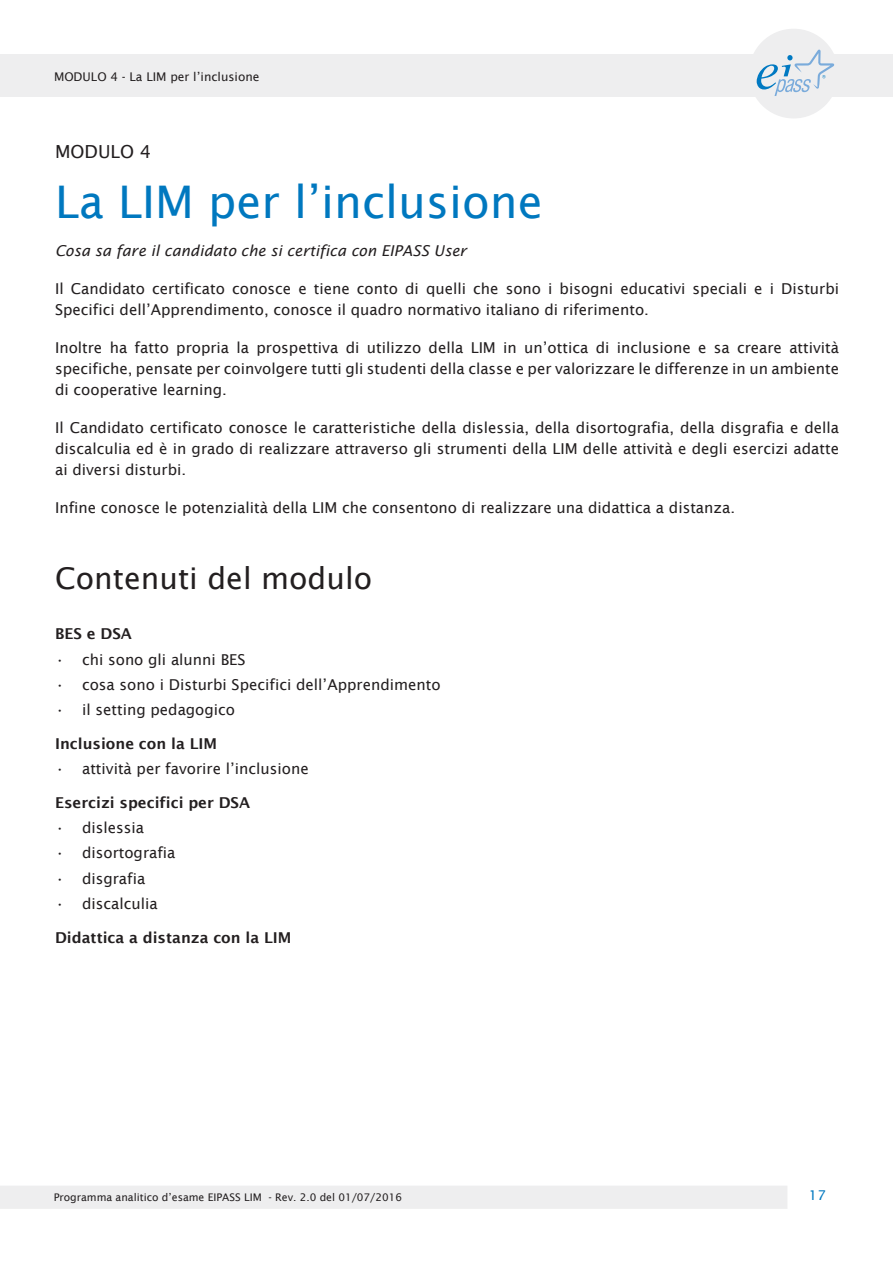
<style>
.page{position:relative;width:893px;height:1263px;background:#fff}
.page>*{position:absolute;margin:0;border:0;box-sizing:border-box;transform-origin:0 0}
.t1{font:45px "Lucida Sans";color:#0078bf}
.Sub-title{font:30px "Lucida Sans";color:#231f20}
.Top-title{font:18px "Lucida Sans";color:#231f20}
.t2{font:15px/21px "Lucida Sans";color:#231f20;text-align:justify}
.t3{font:600 15px "Lucida Sans";color:#231f20}
.t4{font:italic 15px "Lucida Sans";color:#231f20}
.t5{font:13.5px "Lucida Sans";color:#0078c0}
.t6{font:12px "Lucida Sans";color:#231f20}
.t7{font:10.5px "Lucida Sans";color:#231f20}
</style>
<div class="page">
<div style="left:0;top:54px;width:893px;height:43px;background:#eeeeef"></div>
<div style="left:0;top:1185px;width:787px;height:24px;background:#eeeeef"></div>
<div style="left:749px;top:29px;width:89px;height:89px;background:#eeeeef;border-radius:50%"></div>
<svg style="left:757px;top:49px;width:77px;height:47px"></svg>
<p class="t6" style="left:54px;top:70px;width:207px">MODULO 4 - La LIM per l’inclusione</p>
<p class="Top-title" style="left:55px;top:142px;width:98px">MODULO 4</p>
<p class="t1" style="left:55px;top:176px;width:489px">La LIM per l’inclusione</p>
<p class="t4" style="left:55px;top:242px;width:413px">Cosa sa fare il candidato che si certifica con EIPASS User</p>
<p class="t2" style="left:55px;top:278px;width:786px">Il Candidato certificato conosce e tiene conto di quelli che sono i bisogni educativi speciali e i Disturbi<br>Specifici dell’Apprendimento, conosce il quadro normativo italiano di riferimento.</p>
<p class="t2" style="left:55px;top:337px;width:786px">Inoltre ha fatto propria la prospettiva di utilizzo della LIM in un’ottica di inclusione e sa creare attività specifiche, pensate per coinvolgere tutti gli studenti della classe e per valorizzare le differenze in un ambiente di cooperative learning.</p>
<p class="t2" style="left:55px;top:417px;width:786px">Il Candidato certificato conosce le caratteristiche della dislessia, della disortografia, della disgrafia e della discalculia ed è in grado di realizzare attraverso gli strumenti della LIM delle attività e degli esercizi adatte ai diversi disturbi.</p>
<p class="t2" style="left:55px;top:497px;width:682px">Infine conosce le potenzialità della LIM che consentono di realizzare una didattica a distanza.</p>
<p class="Sub-title" style="left:55px;top:561px;width:319px">Contenuti del modulo</p>
<p class="t3" style="left:55px;top:625px;width:78px">BES e DSA</p>
<p class="t2" style="left:55px;top:649px;width:192px">• chi sono gli alunni BES</p>
<p class="t2" style="left:55px;top:674px;width:387px">• cosa sono i Disturbi Specifici dell’Apprendimento</p>
<p class="t2" style="left:55px;top:699px;width:182px">• il setting pedagogico</p>
<p class="t3" style="left:55px;top:735px;width:163px">Inclusione con la LIM</p>
<p class="t2" style="left:55px;top:758px;width:255px">• attività per favorire l’inclusione</p>
<p class="t3" style="left:55px;top:794px;width:197px">Esercizi specifici per DSA</p>
<p class="t2" style="left:55px;top:817px;width:91px">• dislessia</p>
<p class="t2" style="left:55px;top:842px;width:122px">• disortografia</p>
<p class="t2" style="left:55px;top:868px;width:92px">• disgrafia</p>
<p class="t2" style="left:55px;top:893px;width:104px">• discalculia</p>
<p class="t3" style="left:55px;top:929px;width:238px">Didattica a distanza con la LIM</p>
<p class="t7" style="left:54px;top:1191px;width:350px">Programma analitico d’esame EIPASS LIM - Rev. 2.0 del 01/07/2016</p>
<p class="t5" style="left:809px;top:1187px;width:19px">17</p>
</div>
